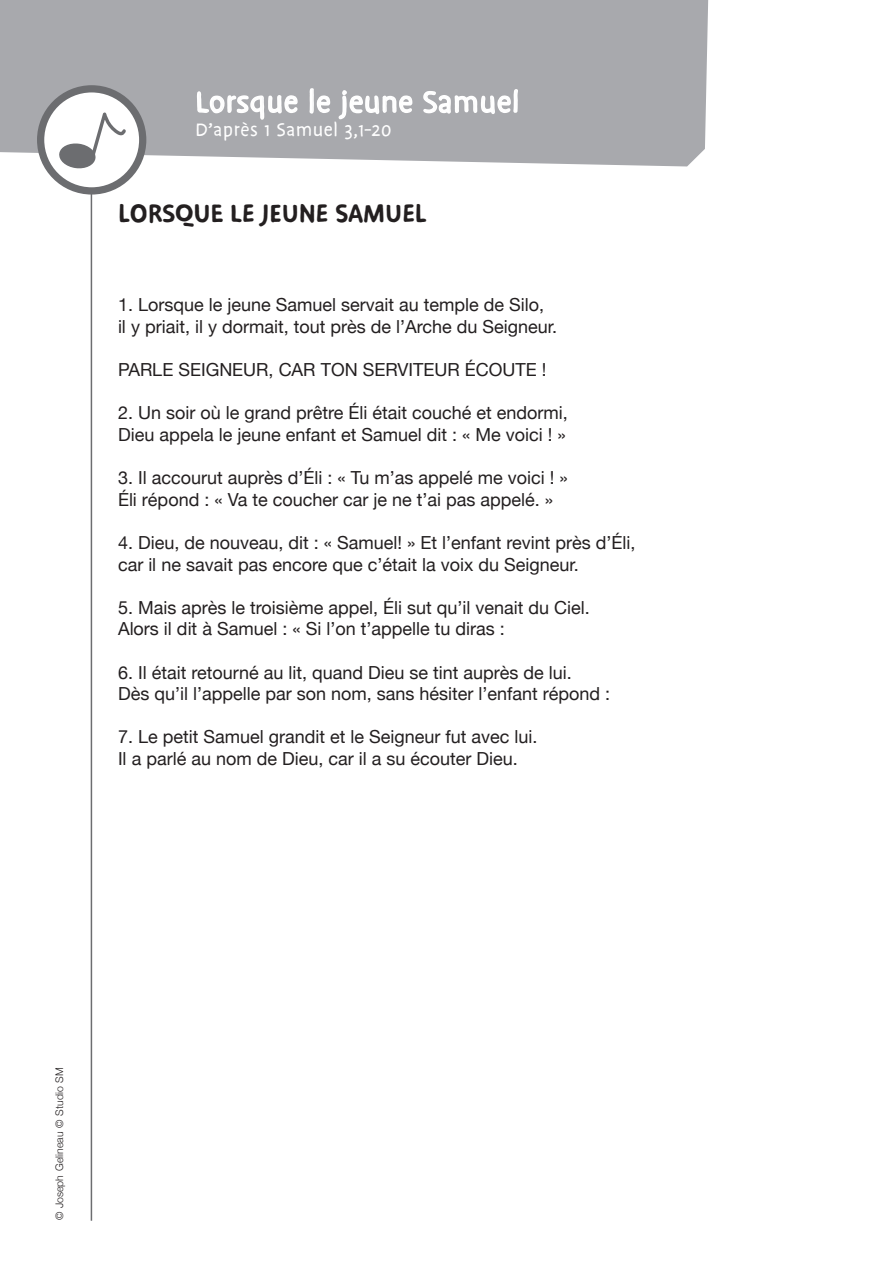
<style>
.page{position:relative;width:893px;height:1263px;background:#fff}
.page>*{position:absolute;margin:0;border:0;box-sizing:border-box;transform-origin:0 0}
.TITRE_EXPERIENCE{font:33px "Duper OT";letter-spacing:.03em;color:#fff}
.TITRE_FICHE{font:700 28.5px "Duper OT";letter-spacing:.01em;color:#231f20}
.TITRE_EXPERIENCE-2{font:21px "Duper OT";letter-spacing:.03em;color:#fff}
.t1{font:18px "Helvetica Neue";color:#231f20}
.COPYRIGHT{font:300 10.5px "Helvetica Neue";color:#231f20}
</style>
<div class="page">
<div style="left:0;top:0;width:709px;height:166px;background:#a8a9ad"></div>
<hr style="left:91px;top:153px;width:1px;height:1068px;background:#6c6d70">
<svg style="left:41px;top:89px;width:102px;height:102px"></svg>
<div style="left:37px;top:85px;width:109px;height:110px;border:7px solid #6c6d70;border-radius:50%"></div>
<svg style="left:57px;top:114px;width:71px;height:55px"></svg>
<svg style="left:196px;top:81px;width:102px;height:52px;background:#b4b4b8"></svg>
<svg style="left:309px;top:65px;width:22px;height:70px;background:#b3b3b7"></svg>
<svg style="left:338px;top:67px;width:75px;height:68px;background:#b1b2b6"></svg>
<svg style="left:422px;top:72px;width:97px;height:63px;background:#b2b3b6"></svg>
<p class="TITRE_EXPERIENCE" style="left:196px;top:85px;width:325px">Lorsque le jeune Samuel</p>
<p class="TITRE_EXPERIENCE-2" style="left:196px;top:119px;width:197px">D’après 1 Samuel 3,1-20</p>
<p class="TITRE_FICHE" style="left:118px;top:198px;width:310px">LORSQUE LE JEUNE SAMUEL</p>
<p class="t1" style="left:118px;top:294px;width:428px">1. Lorsque le jeune Samuel servait au temple de Silo,</p>
<p class="t1" style="left:118px;top:316px;width:441px">il y priait, il y dormait, tout près de l’Arche du Seigneur.</p>
<p class="t1" style="left:118px;top:359px;width:430px">PARLE SEIGNEUR, CAR TON SERVITEUR ÉCOUTE !</p>
<p class="t1" style="left:118px;top:402px;width:451px">2. Un soir où le grand prêtre Éli était couché et endormi,</p>
<p class="t1" style="left:118px;top:424px;width:449px">Dieu appela le jeune enfant et Samuel dit : « Me voici ! »</p>
<p class="t1" style="left:118px;top:467px;width:451px">3. Il accourut auprès d’Éli : « Tu m’as appelé me voici ! »</p>
<p class="t1" style="left:118px;top:488px;width:437px">Éli répond : « Va te coucher car je ne t’ai pas appelé. »</p>
<p class="t1" style="left:118px;top:532px;width:519px">4. Dieu, de nouveau, dit : « Samuel! » Et l’enfant revint près d’Éli,</p>
<p class="t1" style="left:118px;top:553px;width:462px">car il ne savait pas encore que c’était la voix du Seigneur.</p>
<p class="t1" style="left:118px;top:596px;width:473px">5. Mais après le troisième appel, Éli sut qu’il venait du Ciel.</p>
<p class="t1" style="left:118px;top:618px;width:388px">Alors il dit à Samuel : « Si l’on t’appelle tu diras :</p>
<p class="t1" style="left:118px;top:661px;width:455px">6. Il était retourné au lit, quand Dieu se tint auprès de lui.</p>
<p class="t1" style="left:118px;top:683px;width:494px">Dès qu’il l’appelle par son nom, sans hésiter l’enfant répond :</p>
<p class="t1" style="left:118px;top:726px;width:421px">7. Le petit Samuel grandit et le Seigneur fut avec lui.</p>
<p class="t1" style="left:118px;top:748px;width:401px">Il a parlé au nom de Dieu, car il a su écouter Dieu.</p>
<p class="COPYRIGHT" style="left:51px;top:1220px;width:155px;rotate:-90deg">© Joseph Gelineau © Studio SM</p>
</div>
